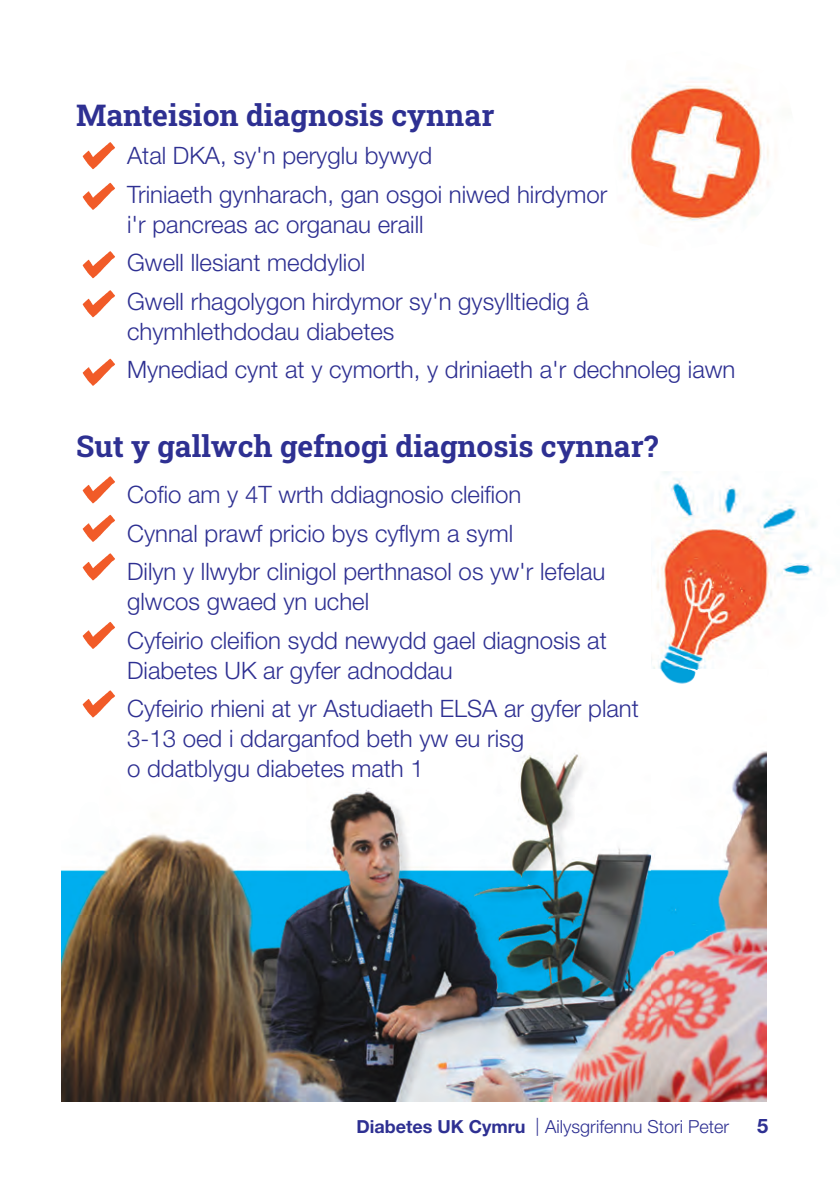
<style>
.page{position:relative;width:840px;height:1191px;background:#fff}
.page>*{position:absolute;margin:0;border:0;box-sizing:border-box;transform-origin:0 0}
.t1{font:700 30px "Roboto Slab";color:#2e3092}
.t2{font:300 24px/38.4px "Helvetica Neue LT Std";color:#2e3092}
.t3{font:700 20px "Helvetica Neue LT Std";color:#2e3092}
.t4{font:300 18px "Helvetica Neue LT Std";color:#2e3092}
.s1{font-weight:700}
</style>
<div class="page">
<img style="left:61px;top:704px;width:704px;height:397px">
<svg style="left:83px;top:142px;width:32px;height:27px"></svg>
<svg style="left:83px;top:183px;width:32px;height:27px"></svg>
<svg style="left:83px;top:251px;width:32px;height:27px"></svg>
<svg style="left:83px;top:290px;width:32px;height:27px"></svg>
<svg style="left:83px;top:359px;width:32px;height:27px"></svg>
<svg style="left:83px;top:476px;width:32px;height:27px"></svg>
<svg style="left:83px;top:515px;width:32px;height:27px"></svg>
<svg style="left:83px;top:553px;width:32px;height:27px"></svg>
<svg style="left:83px;top:622px;width:32px;height:27px"></svg>
<svg style="left:83px;top:690px;width:32px;height:27px"></svg>
<img style="left:620px;top:78px;width:149px;height:149px">
<img style="left:650px;top:471px;width:165px;height:234px">
<p class="t1" style="left:76px;top:98px;width:419px">Manteision diagnosis cynnar</p>
<p class="t2" style="left:127px;top:139px;width:481px">Atal DKA, sy'n peryglu bywyd<br>Triniaeth gynharach, gan osgoi niwed hirdymor</p>
<p class="t2" style="left:127px;top:207px;width:463px">i'r pancreas ac organau eraill<br>Gwell llesiant meddyliol<br>Gwell rhagolygon hirdymor sy'n gysylltiedig â</p>
<p class="t2" style="left:127px;top:314px;width:609px">chymhlethdodau diabetes<br>Mynediad cynt at y cymorth, y driniaeth a'r dechnoleg iawn</p>
<p class="t1" style="left:76px;top:429px;width:583px">Sut y gallwch gefnogi diagnosis cynnar?</p>
<p class="t2" style="left:127px;top:478px;width:479px">Cofio am y 4T wrth ddiagnosio cleifion<br>Cynnal prawf pricio bys cyflym a syml<br>Dilyn y llwybr clinigol perthnasol os yw'r lefelau</p>
<p class="t2" style="left:127px;top:585px;width:481px">glwcos gwaed yn uchel<br>Cyfeirio cleifion sydd newydd gael diagnosis at</p>
<p class="t2" style="left:127px;top:653px;width:513px">Diabetes UK ar gyfer adnoddau<br>Cyfeirio rhieni at yr Astudiaeth ELSA ar gyfer plant</p>
<p class="t2" style="left:127px;top:726px;width:398px;line-height:30px">3-13 oed i ddarganfod beth yw eu risg o ddatblygu diabetes math 1</p>
<p class="t4" style="left:356px;top:1120px;width:374px"><span class="s1">Diabetes UK Cymru</span> | Ailysgrifennu Stori Peter</p>
<p class="t3" style="left:756px;top:1119px;width:13px">5</p>
</div>
